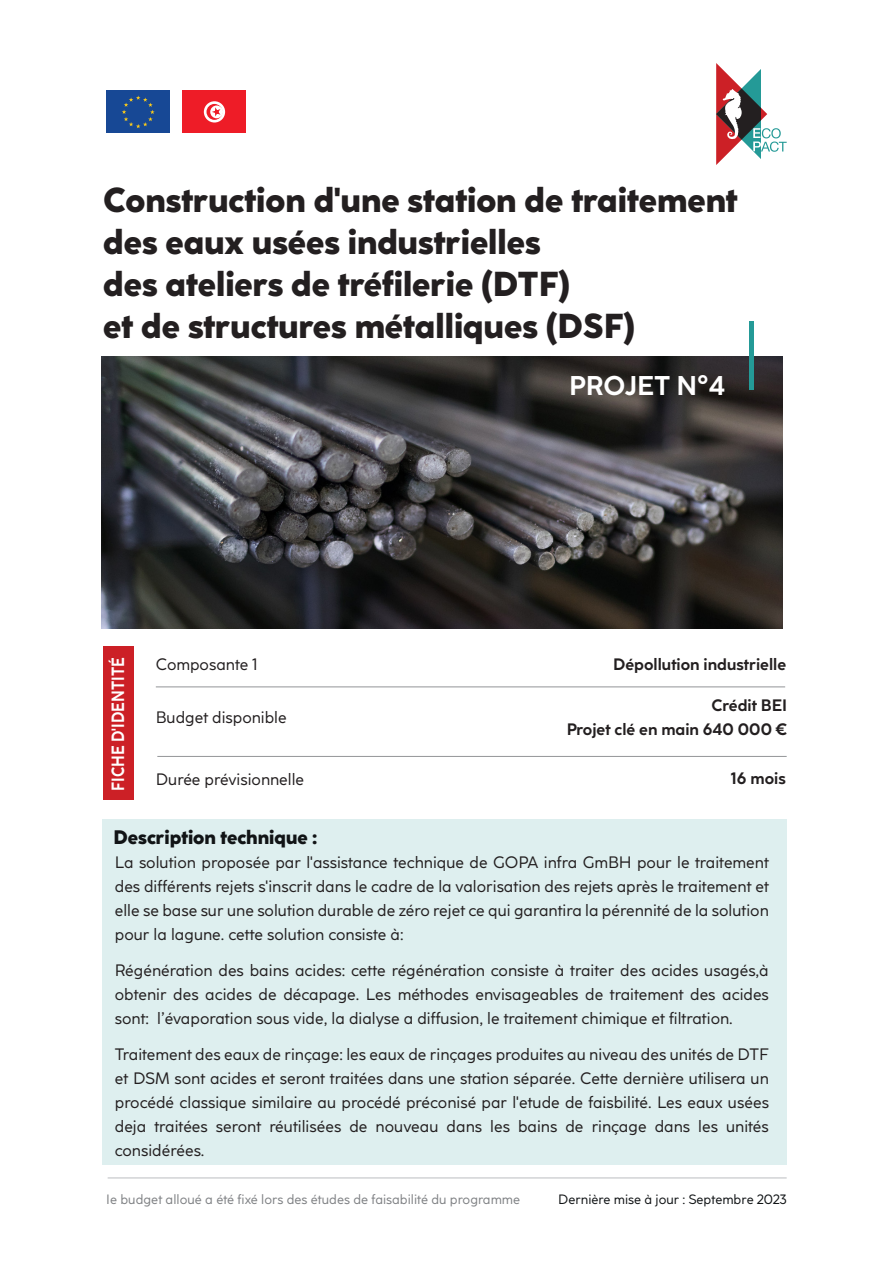
<style>
.page{position:relative;width:893px;height:1263px;background:#fff}
.page>*{position:absolute;margin:0;border:0;box-sizing:border-box;transform-origin:0 0}
.t1{font:800 34.5px/42px "Coco Sharp S";color:#231f20}
.t2{font:700 27px "Coco Sharp S";color:#fff}
.t3{font:800 19.5px "Coco Sharp S";color:#111416}
.t4{font:700 17.7px "Coco Sharp S";color:#fff;scale:.87 1}
.t5{font:16.5px/24px "Coco Sharp S";color:#231f20;text-align:justify}
.t6{font:700 16.5px/24px "Coco Sharp S";color:#231f20;text-align:right}
.t7{font:13.5px "Coco Sharp S";color:#808285}
.t8{font:13.5px "Coco Sharp S";color:#111416}
</style>
<div class="page">
<img style="left:102px;top:356px;width:680px;height:272px">
<div style="left:102px;top:820px;width:685px;height:345px;background:#deefef"></div>
<svg style="left:716px;top:63px;width:71px;height:102px"></svg>
<div style="left:106px;top:91px;width:64px;height:42px;background:#174895"></div>
<svg style="left:122px;top:96px;width:33px;height:32px"></svg>
<div style="left:183px;top:91px;width:63px;height:42px;background:#ee1c27"></div>
<svg style="left:204px;top:101px;width:21px;height:22px"></svg>
<svg style="left:206px;top:104px;width:16px;height:16px"></svg>
<svg style="left:210px;top:106px;width:13px;height:12px"></svg>
<svg style="left:212px;top:107px;width:8px;height:9px"></svg>
<hr style="left:749px;top:321px;width:4px;height:68px;background:#249a97">
<div style="left:103px;top:646px;width:31px;height:154px;background:#cc2026"></div>
<hr style="left:108px;top:1177px;width:679px;height:1px;background:#bcbdc0">
<hr style="left:156px;top:686px;width:629px;height:1px;background:#939598">
<hr style="left:157px;top:756px;width:630px;height:1px;background:#939598">
<h1 class="t1" style="left:103px;top:179px;width:636px">Construction d'une station de traitement des eaux usées industrielles<br>des ateliers de tréfilerie (DTF)<br>et de structures métalliques (DSF)</h1>
<h2 class="t2" style="left:569px;top:366px;width:158px">PROJET N°4</h2>
<p class="t4" style="left:106px;top:791px;width:155px;rotate:-90deg">FICHE D'IDENTITÉ</p>
<p class="t6" style="left:613px;top:652px;width:174px">Dépollution industrielle</p>
<p class="t5" style="left:156px;top:652px;width:103px">Composante 1</p>
<p class="t5" style="left:156px;top:705px;width:132px">Budget disponible</p>
<p class="t6" style="left:567px;top:693px;width:222px">Crédit BEI<br>Projet clé en main 640 000 €</p>
<p class="t6" style="left:731px;top:766px;width:56px">16 mois</p>
<p class="t5" style="left:156px;top:767px;width:150px">Durée prévisionnelle</p>
<p class="t3" style="left:113px;top:823px;width:205px">Description technique :</p>
<p class="t5" style="left:115px;top:850px;width:656px">La solution proposée par l'assistance technique de GOPA infra GmBH pour le traitement des différents rejets s'inscrit dans le cadre de la valorisation des rejets après le traitement et elle se base sur une solution durable de zéro rejet ce qui garantira la pérennité de la solution pour la lagune. cette solution consiste à:</p>
<p class="t5" style="left:115px;top:958px;width:656px">Régénération des bains acides: cette régénération consiste à traiter des acides usagés,à obtenir des acides de décapage. Les méthodes envisageables de traitement des acides sont: l’évaporation sous vide, la dialyse a diffusion, le traitement chimique et filtration.</p>
<p class="t5" style="left:115px;top:1042px;width:656px">Traitement des eaux de rinçage: les eaux de rinçages produites au niveau des unités de DTF et DSM sont acides et seront traitées dans une station séparée. Cette dernière utilisera un procédé classique similaire au procédé préconisé par l'etude de faisbilité. Les eaux usées deja traitées seront réutilisées de nouveau dans les bains de rinçage dans les unités considérées.</p>
<p class="t7" style="left:106px;top:1190px;width:415px">Ie budget alloué a été fixé lors des études de faisabilité du programme</p>
<p class="t8" style="left:558px;top:1191px;width:230px">Dernière mise à jour : Septembre 2023</p>
</div>
